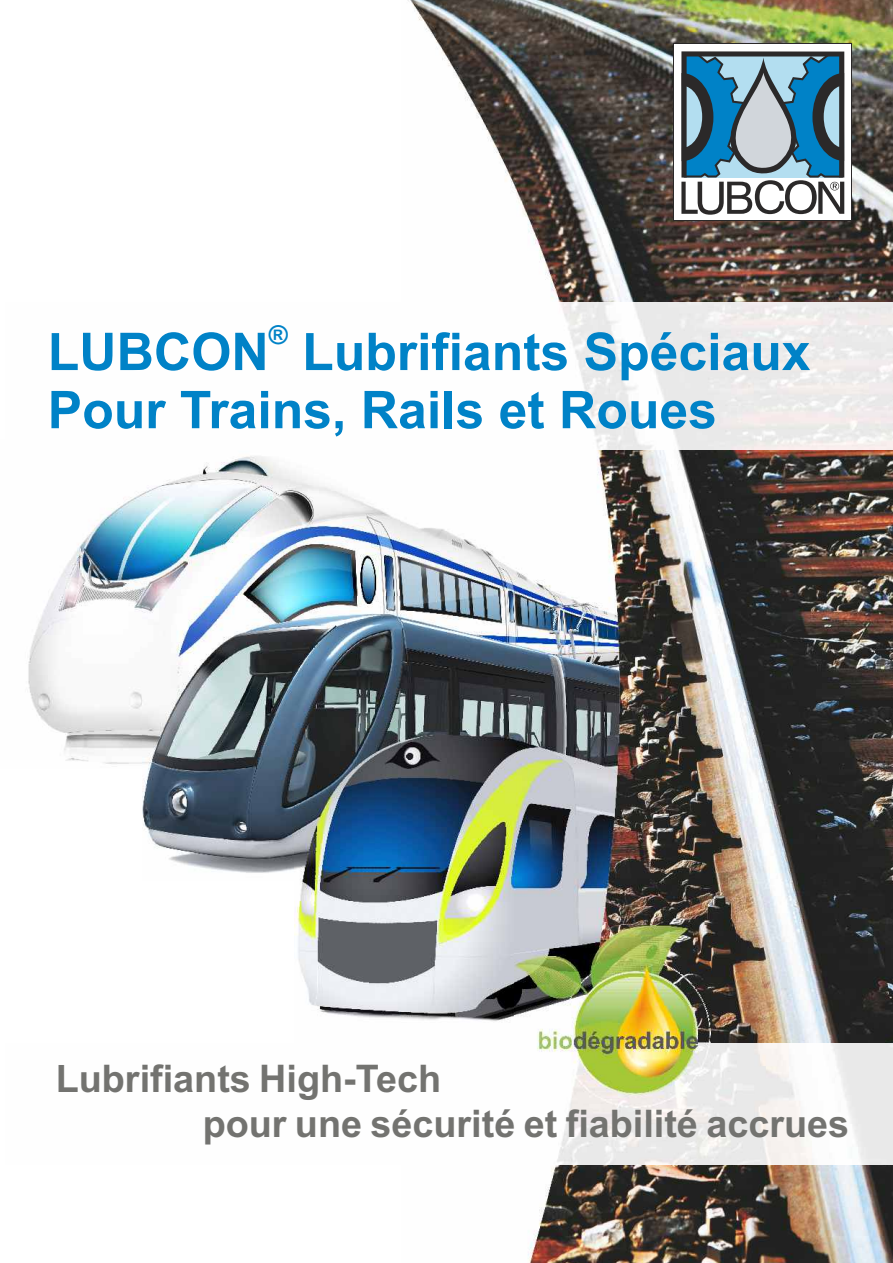
<style>
.page{position:relative;width:893px;height:1263px;background:#fff}
.page>*{position:absolute;margin:0;border:0;box-sizing:border-box;transform-origin:0 0}
.t1{font:700 52.05px/58.2px "Arial";color:#0082c7}
.t2{font:700 38.1px/44.5px "Arial";color:#737370}
.t3{font:700 26.1px "Arial";color:#0082c7}
</style>
<div class="page">
<img style="left:28px;top:456px;width:373px;height:308px">
<img style="left:143px;top:596px;width:258px;height:277px">
<img style="left:295px;top:729px;width:106px;height:289px">
<img style="left:401px;top:0;width:492px;height:1263px">
<img style="left:401px;top:302px;width:492px;height:147px">
<img style="left:401px;top:1043px;width:492px;height:121px">
<div style="left:674px;top:44px;width:177px;height:176px;background:#fff"></div>
<svg style="left:681px;top:51px;width:163px;height:164px;background:#6f95a9"></svg>
<img style="left:515px;top:926px;width:195px;height:182px">
<p class="t3" style="left:269px;top:325px;width:21px">®</p>
<h1 class="t1" style="left:48px;top:327px;width:764px">LUBCON Lubrifiants Spéciaux<br>Pour Trains, Rails et Roues</h1>
<p class="t2" style="left:203px;top:1060px;width:648px;text-indent:-147px">Lubrifiants High-Tech<br>pour une sécurité et fiabilité accrues</p>
</div>
